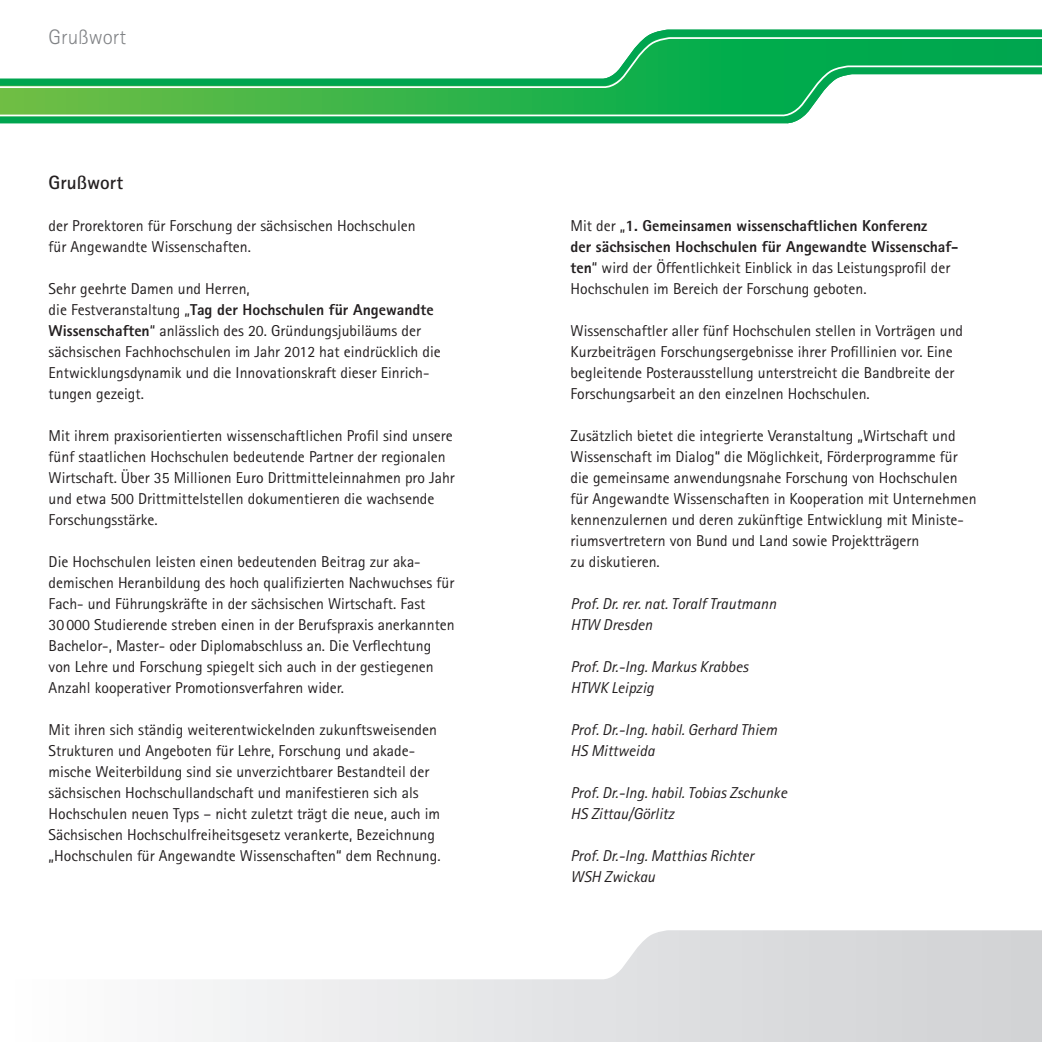
<style>
.page{position:relative;width:1042px;height:1042px;background:#fff}
.page>*{position:absolute;margin:0;border:0;box-sizing:border-box;transform-origin:0 0}
.t1{font:300 21px "Rotis Sans Serif";color:#808285}
.t2{font:700 19.25px "Rotis Sans Serif";color:#231f20}
.t3{font:15.75px/21px "Rotis Sans Serif";color:#231f20}
.t4{font:italic 15.75px/21px "Rotis Sans Serif";color:#231f20}
.s1{font-weight:800}
</style>
<div class="page">
<div style="left:0;top:979px;width:521px;height:63px;background:linear-gradient(to right,#fff,#e4e5e7)"></div>
<svg style="left:0;top:29px;width:1042px;height:95px"></svg>
<svg style="left:521px;top:930px;width:521px;height:112px;background:#dcdddf"></svg>
<svg style="left:0;top:36px;width:1042px;height:29px"></svg>
<svg style="left:0;top:65px;width:1042px;height:52px"></svg>
<h1 class="t1" style="left:49px;top:25px;width:79px">Grußwort</h1>
<p class="t2" style="left:49px;top:170px;width:76px">Grußwort</p>
<p class="t3" style="left:49px;top:215px;width:369px">der Prorektoren für Forschung der sächsischen Hochschulen für Angewandte Wissenschaften.</p>
<p class="t3" style="left:49px;top:278px;width:394px">Sehr geehrte Damen und Herren,<br>die Festveranstaltung „<span class="s1">Tag der Hochschulen für Angewandte Wissenschaften</span>“ anlässlich des 20. Gründungsjubiläums der sächsischen Fachhochschulen im Jahr 2012 hat eindrücklich die Entwicklungsdynamik und die Innovationskraft dieser Einrich&shy;tungen gezeigt.</p>
<p class="t3" style="left:49px;top:425px;width:408px">Mit ihrem praxisorientierten wissenschaftlichen Profil sind unsere fünf staatlichen Hochschulen bedeutende Partner der regionalen Wirtschaft. Über 35 Millionen Euro Drittmitteleinnahmen pro Jahr und etwa 500 Drittmittelstellen dokumentieren die wachsende Forschungsstärke.</p>
<p class="t3" style="left:49px;top:551px;width:408px">Die Hochschulen leisten einen bedeutenden Beitrag zur aka&shy;demischen Heranbildung des hoch qualifizierten Nachwuchses für Fach- und Führungskräfte in der sächsischen Wirtschaft. Fast 30000 Studierende streben einen in der Berufspraxis anerkannten Bachelor-, Master- oder Diplomabschluss an. Die Verflechtung von Lehre und Forschung spiegelt sich auch in der gestiegenen Anzahl kooperativer Promotionsverfahren wider.</p>
<p class="t3" style="left:49px;top:719px;width:393px">Mit ihren sich ständig weiterentwickelnden zukunftsweisenden Strukturen und Angeboten für Lehre, Forschung und akade&shy;mische Weiterbildung sind sie unverzichtbarer Bestandteil der sächsischen Hochschullandschaft und manifestieren sich als Hochschulen neuen Typs – nicht zuletzt trägt die neue, auch im Sächsischen Hochschulfreiheitsgesetz verankerte, Bezeichnung „Hochschulen für Angewandte Wissenschaften“ dem Rechnung.</p>
<p class="t3" style="left:570px;top:215px;width:389px">Mit der „<span class="s1">1. Gemeinsamen wissenschaftlichen Konferenz<br>der sächsischen Hochschulen für Angewandte Wissenschaf&shy;ten</span>“ wird der Öffentlichkeit Einblick in das Leistungsprofil der Hochschulen im Bereich der Forschung geboten.</p>
<p class="t3" style="left:570px;top:320px;width:394px">Wissenschaftler aller fünf Hochschulen stellen in Vorträgen und Kurzbeiträgen Forschungsergebnisse ihrer Profillinien vor. Eine begleitende Posterausstellung unterstreicht die Bandbreite der Forschungsarbeit an den einzelnen Hochschulen.</p>
<p class="t3" style="left:570px;top:425px;width:407px">Zusätzlich bietet die integrierte Veranstaltung „Wirtschaft und Wissenschaft im Dialog“ die Möglichkeit, Förderprogramme für die gemeinsame anwendungsnahe Forschung von Hochschulen für Angewandte Wissenschaften in Kooperation mit Unternehmen kennenzulernen und deren zukünftige Entwicklung mit Ministe&shy;riumsvertretern von Bund und Land sowie Projektträgern<br>zu diskutieren.</p>
<p class="t4" style="left:570px;top:593px;width:207px">Prof. Dr. rer. nat. Toralf Trautmann<br>HTW Dresden</p>
<p class="t4" style="left:570px;top:656px;width:179px">Prof. Dr.-Ing. Markus Krabbes<br>HTWK Leipzig</p>
<p class="t4" style="left:570px;top:719px;width:208px">Prof. Dr.-Ing. habil. Gerhard Thiem<br>HS Mittweida</p>
<p class="t4" style="left:570px;top:782px;width:218px">Prof. Dr.-Ing. habil. Tobias Zschunke<br>HS Zittau/Görlitz</p>
<p class="t4" style="left:570px;top:845px;width:185px">Prof. Dr.-Ing. Matthias Richter<br>WSH Zwickau</p>
</div>
